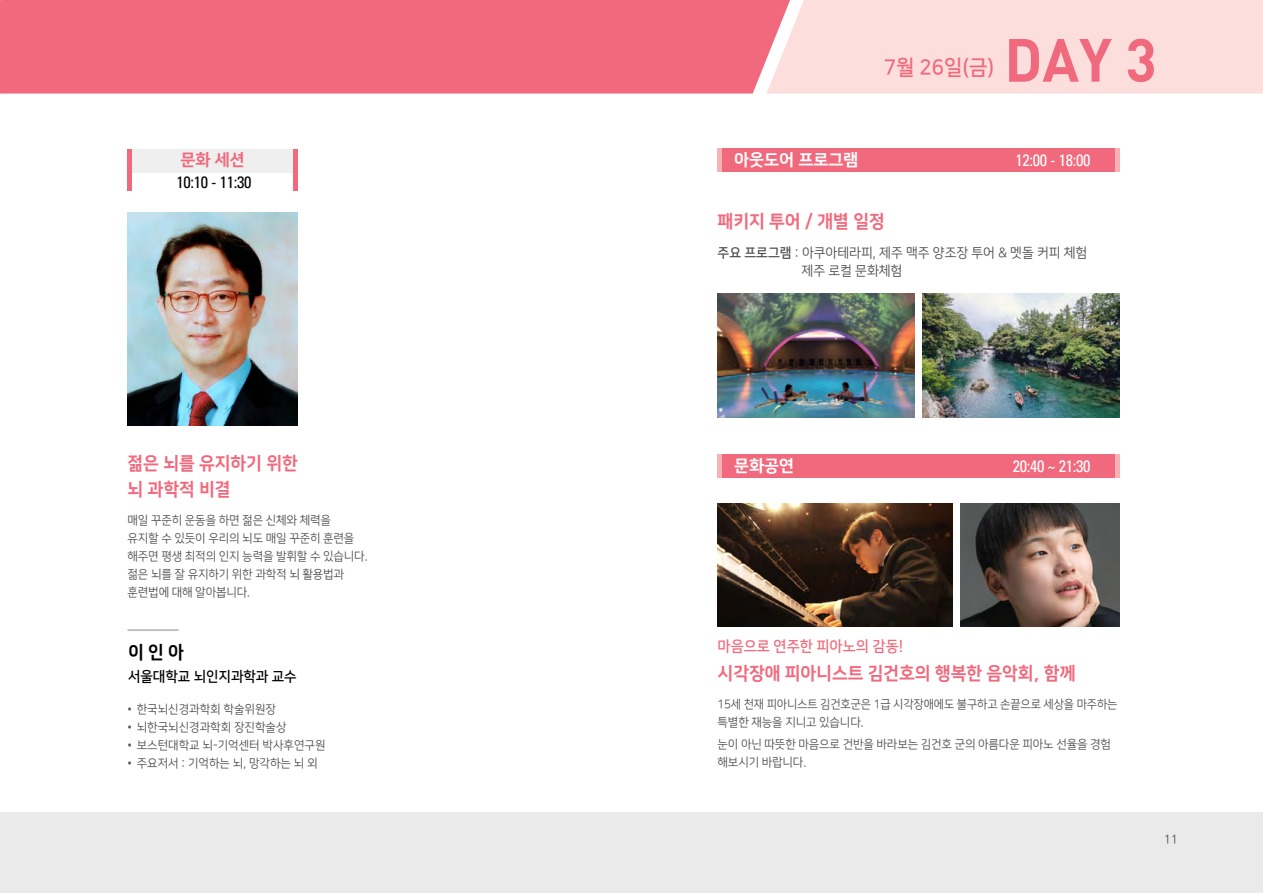
<style>
.page{position:relative;width:1263px;height:893px;background:#fff}
.page>*{position:absolute;margin:0;border:0;box-sizing:border-box;transform-origin:0 0}
.t1{font:60px "Dinbol";color:#f1697c;scale:.96 1}
.t2{font:21px "Nanum Square OTFB";color:#f1697c;scale:.96 1}
.t3{font:18px/25.5px "Nanum Square OTFEB";color:#f1697c;scale:.96 1}
.t4{font:18px "Nanum Square OTFEB";color:#000;scale:.96 1}
.t5{font:condensed 16.5px "Univers";letter-spacing:-.02em;color:#fff}
.t6{font:16.5px "Nanum Square OTFEB";color:#fff}
.t7{font:condensed 16.5px "Univers";letter-spacing:-.02em;color:#000}
.t8{font:16.5px "Nanum Square OTFEB";color:#f1697c}
.t9{font:15px "Nanum Square OTFB";color:#f1697c;scale:.96 1}
.t10{font:14.25px "Nanum Square OTFB";color:#000;scale:.96 1}
.t11{font:13.5px/18px "Nanum Square OTFR";color:#4d4d4f;scale:.96 1}
.t12{font:12px/18px "Nanum Square OTFR";letter-spacing:-.01em;color:#4d4d4f;scale:.96 1}
.t13{font:12px/18px "Nanum Square OTFR";letter-spacing:-.01em;color:#4d4d4f;scale:.94 1}
.t14{font:12px "Rix Go R";color:#4d4d4f;scale:.95 1}
.s1{font-family:"Nanum Square OTFB"}
</style>
<div class="page">
<div style="left:0;top:812px;width:1263px;height:81px;background:#eaeaea"></div>
<div style="left:0;top:0;width:766px;height:94px;background:#f1697c"></div>
<div style="left:766px;top:0;width:497px;height:94px;background:#fcdedd"></div>
<img style="left:128px;top:213px;width:170px;height:212px">
<hr style="left:128px;top:630px;width:51px;height:1px;background:#848688">
<svg style="left:128px;top:707px;width:3px;height:4px"></svg>
<svg style="left:128px;top:725px;width:3px;height:4px"></svg>
<svg style="left:128px;top:743px;width:3px;height:4px"></svg>
<svg style="left:128px;top:761px;width:3px;height:4px"></svg>
<img style="left:923px;top:294px;width:196px;height:123px">
<img style="left:718px;top:294px;width:196px;height:123px">
<img style="left:718px;top:503px;width:234px;height:123px">
<img style="left:961px;top:503px;width:158px;height:123px">
<div style="left:128px;top:149px;width:170px;height:23px;background:#efefef"></div>
<hr style="left:128px;top:149px;width:4px;height:41px;background:#f1697c">
<div style="left:293px;top:149px;width:5px;height:41px;background:#f1697c"></div>
<div style="left:722px;top:149px;width:397px;height:23px;background:#f1697c"></div>
<div style="left:722px;top:455px;width:397px;height:23px;background:#f1697c"></div>
<hr style="left:718px;top:149px;width:4px;height:23px;background:#f8b1b4">
<hr style="left:718px;top:455px;width:4px;height:23px;background:#f8b1b4">
<hr style="left:1115px;top:149px;width:4px;height:23px;background:#f8b1b4">
<hr style="left:1115px;top:455px;width:4px;height:23px;background:#f8b1b4">
<h3 class="t8" style="left:181px;top:151px;width:66px">문화 세션</h3>
<h3 class="t7" style="left:177px;top:172px;width:76px">10:10 - 11:30</h3>
<h3 class="t3" style="left:128px;top:451px;width:179px">젊은 뇌를 유지하기 위한 뇌 과학적 비결</h3>
<p class="t12" style="left:128px;top:511px;width:251px">매일 꾸준히 운동을 하면 젊은 신체와 체력을<br>유지할 수 있듯이 우리의 뇌도 매일 꾸준히 훈련을 해주면 평생 최적의 인지 능력을 발휘할 수 있습니다. 젊은 뇌를 잘 유지하기 위한 과학적 뇌 활용법과 훈련법에 대해 알아봅니다.</p>
<h3 class="t4" style="left:128px;top:642px;width:60px">이 인 아</h3>
<p class="t10" style="left:128px;top:668px;width:177px">서울대학교 뇌인지과학과 교수</p>
<p class="t12" style="left:137px;top:700px;width:198px">한국뇌신경과학회 학술위원장 뇌한국뇌신경과학회 장진학술상 보스턴대학교 뇌-기억센터 박사후연구원 주요저서 : 기억하는 뇌, 망각하는 뇌 외</p>
<h2 class="t2" style="left:884px;top:56px;width:117px">7월 26일(금)</h2>
<h1 class="t1" style="left:1004px;top:21px;width:160px">DAY 3</h1>
<h3 class="t6" style="left:734px;top:151px;width:126px">아웃도어 프로그램</h3>
<h3 class="t5" style="left:1016px;top:150px;width:76px">12:00 - 18:00</h3>
<h3 class="t3" style="left:718px;top:209px;width:176px">패키지 투어 / 개별 일정</h3>
<p class="t11" style="left:802px;top:244px;width:299px;text-indent:-84px"><span class="s1">주요 프로그램</span> : 아쿠아테라피, 제주 맥주 양조장 투어 &amp; 멧돌 커피 체험 제주 로컬 문화체험</p>
<h3 class="t6" style="left:734px;top:457px;width:62px">문화공연</h3>
<h3 class="t5" style="left:1013px;top:456px;width:79px">20:40 ~ 21:30</h3>
<p class="t9" style="left:718px;top:638px;width:195px">마음으로 연주한 피아노의 감동!</p>
<h3 class="t3" style="left:718px;top:661px;width:374px">시각장애 피아니스트 김건호의 행복한 음악회, 함께</h3>
<p class="t13" style="left:718px;top:696px;width:427px">15세 천재 피아니스트 김건호군은 1급 시각장애에도 불구하고 손끝으로 세상을 마주하는 특별한 재능을 지니고 있습니다.</p>
<p class="t12" style="left:718px;top:736px;width:411px">눈이 아닌 따뜻한 마음으로 건반을 바라보는 김건호 군의 아름다운 피아노 선율을 경험 해보시기 바랍니다.</p>
<p class="t14" style="left:1164px;top:831px;width:16px">11</p>
</div>
